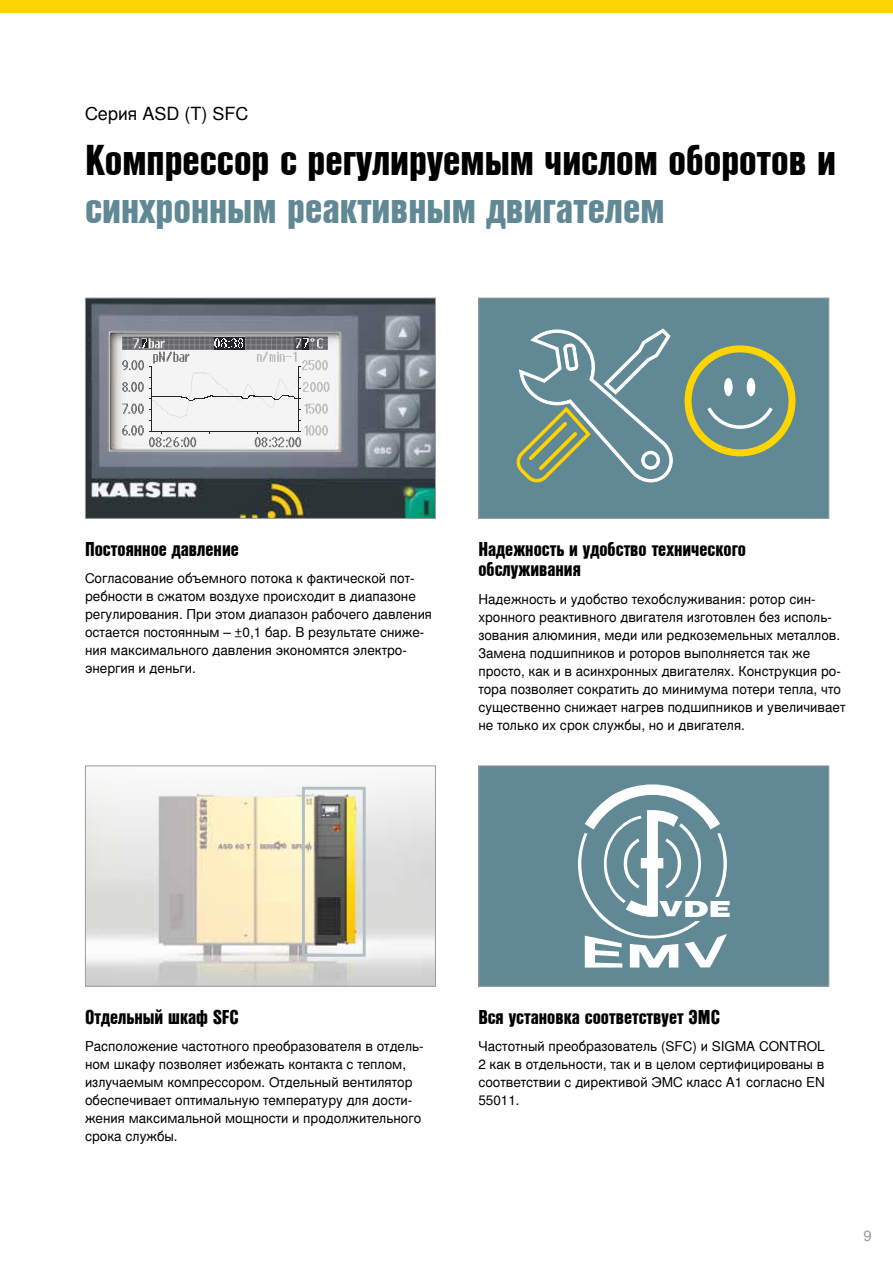
<style>
.page{position:relative;width:893px;height:1263px;background:#fff}
.page>*{position:absolute;margin:0;border:0;box-sizing:border-box;transform-origin:0 0}
.t1{font:42px "Nimbus San L Bla Con";color:#000}
.t2{font:42px "Nimbus San L Bla Con";color:#608995}
.t3{font:19.5px/19.5px "Nimbus San L Bla Con";color:#000}
.t4{font:18px "Nimbus San L";color:#000}
.t5{font:15px "Nimbus San L";color:#9c9d9d}
.t6{font:13.5px/18px "Nimbus San L";color:#000}
</style>
<div class="page">
<div style="left:0;top:0;width:893px;height:13px;background:#ffd500"></div>
<div style="left:479px;top:766px;width:350px;height:220px;background:#608995"></div>
<svg style="left:578px;top:784px;width:152px;height:183px"></svg>
<div style="left:478px;top:765px;width:351px;height:221px;border:1px solid #9c9d9d"></div>
<div style="left:479px;top:298px;width:350px;height:220px;background:#608995"></div>
<svg style="left:516px;top:328px;width:157px;height:155px"></svg>
<div style="left:724px;top:378px;width:9px;height:18px;background:#fff;border-radius:50%"></div>
<div style="left:747px;top:378px;width:8px;height:18px;background:#fff;border-radius:50%"></div>
<svg style="left:707px;top:407px;width:66px;height:22px"></svg>
<div style="left:685px;top:345px;width:110px;height:111px;border:7px solid #ffd500;border-radius:50%"></div>
<div style="left:478px;top:298px;width:351px;height:221px;border:1px solid #9c9d9d"></div>
<img style="left:87px;top:781px;width:347px;height:203px">
<div style="left:85px;top:765px;width:351px;height:221px;border:1px solid #9c9d9d"></div>
<img style="left:87px;top:300px;width:347px;height:217px">
<div style="left:85px;top:298px;width:351px;height:221px;border:1px solid #9c9d9d"></div>
<svg style="left:122px;top:337px;width:208px;height:110px"></svg>
<div style="left:302px;top:787px;width:64px;height:170px;border:3px solid #b2c0c6"></div>
<h3 class="t4" style="left:85px;top:103px;width:165px">Серия ASD (T) SFC</h3>
<h1 class="t1" style="left:85px;top:129px;width:752px">Компрессор с регулируемым числом оборотов и</h1>
<h1 class="t2" style="left:85px;top:177px;width:581px">синхронным реактивным двигателем</h1>
<h2 class="t3" style="left:85px;top:539px;width:155px">Постоянное давление</h2>
<p class="t6" style="left:85px;top:570px;width:349px">Согласование объемного потока к фактической пот&shy;ребности в сжатом воздухе происходит в диапазоне регулирования. При этом диапазон рабочего давления остается постоянным – ±0,1 бар. В результате сниже&shy;ния максимального давления экономятся электро&shy;энергия и деньги.</p>
<h2 class="t3" style="left:478px;top:539px;width:269px">Надежность и удобство технического обслуживания</h2>
<p class="t6" style="left:478px;top:591px;width:369px">Надежность и удобство техобслуживания: ротор син&shy;хронного реактивного двигателя изготовлен без исполь&shy;зования алюминия, меди или редкоземельных металлов.<br>Замена подшипников и роторов выполняется так же просто, как и в асинхронных двигателях. Конструкция ро&shy;тора позволяет сократить до минимума потери тепла, что существенно снижает нагрев подшипников и увеличивает не только их срок службы, но и двигателя.</p>
<h2 class="t3" style="left:85px;top:1007px;width:155px">Отдельный шкаф SFC</h2>
<p class="t6" style="left:85px;top:1038px;width:340px">Расположение частотного преобразователя в отдель&shy;ном шкафу позволяет избежать контакта с теплом, излучаемым компрессором. Отдельный вентилятор обеспечивает оптимальную температуру для дости&shy;жения максимальной мощности и продолжительного срока службы.</p>
<h2 class="t3" style="left:478px;top:1007px;width:243px">Вся установка соответствует ЭМС</h2>
<p class="t6" style="left:478px;top:1038px;width:348px;text-align:justify">Частотный преобразователь (SFC) и SIGMA CONTROL 2 как в отдельности, так и в целом сертифицированы в соответствии с директивой ЭМС класс A1 согласно EN 55011.</p>
<p class="t5" style="left:863px;top:1226px;width:10px">9</p>
</div>
